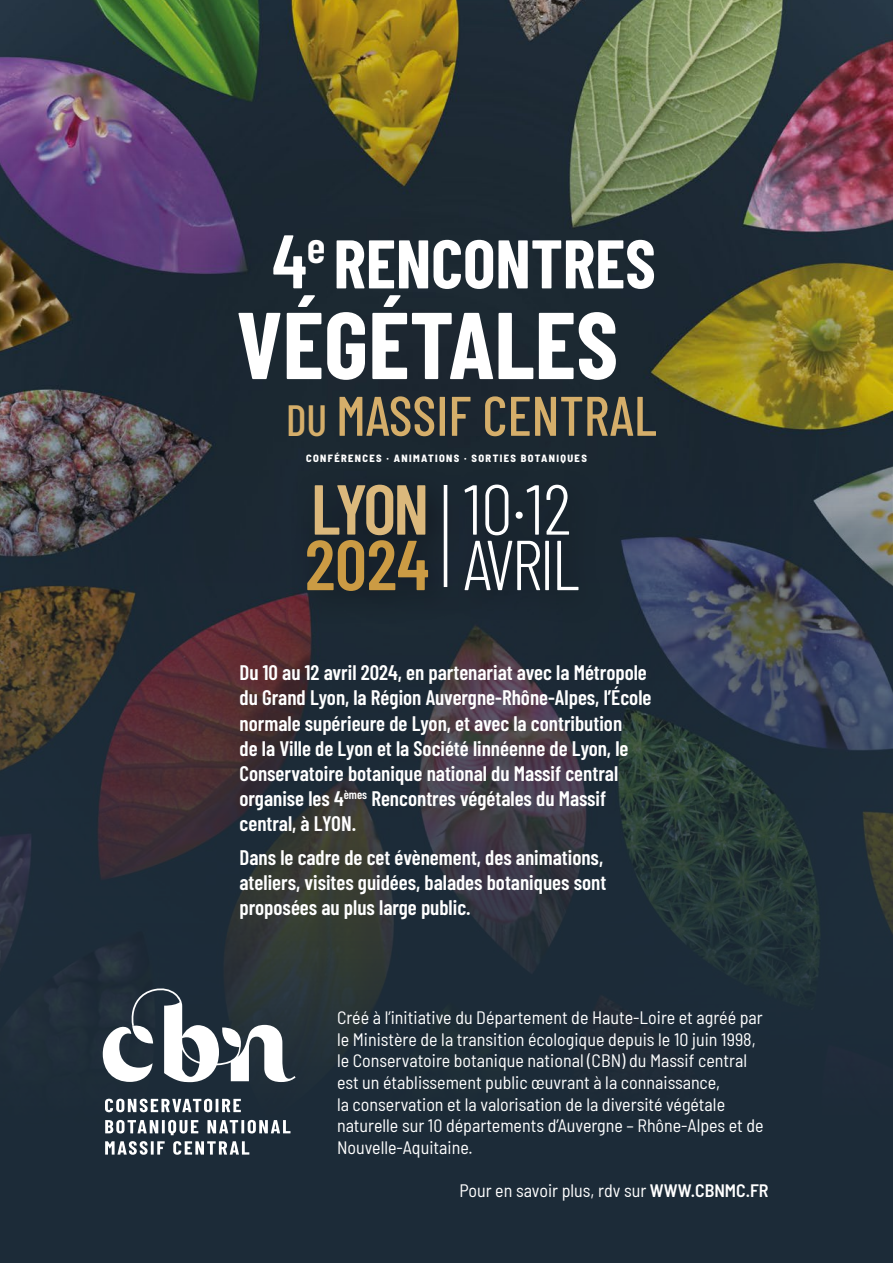
<style>
.page{position:relative;width:893px;height:1263px;background:#1c2b38}
.page>*{position:absolute;margin:0;border:0;box-sizing:border-box;transform-origin:0 0}
.t1{font:700 94.65px "Barlow Condensed";color:#fff}
.t2{font:300 70.5px/55.5px "Barlow Condensed";letter-spacing:-.04em;color:#fff}
.t3{font:600 70.5px "Barlow Condensed";color:#dbb87c}
.t4{font:600 70.5px "Barlow Condensed";color:#cb9b44}
.t5{font:700 68.55px "Barlow Condensed";color:#fff}
.t6{font:500 55.65px "Barlow Condensed";color:#d5ae6a}
.t7{font:600 21px/25.2px "Barlow Condensed";color:#fff}
.t8{font:semi-condensed 18px/21.6px "Barlow";color:#fff}
.t9{font:800 semi-condensed 10.5px "Barlow";letter-spacing:.13em;color:#fff}
.s1{font-weight:600;font-size:75.75px}
.s2{font-size:43.65px}
.s3{font-weight:600}
</style>
<div class="page">
<img style="left:0;top:0;width:893px;height:1123px">
<div style="left:288px;top:464px;width:322px;height:162px;background:#1a2630"></div>
<hr style="left:444px;top:485px;width:3px;height:102px;background:#fff">
<svg style="left:105px;top:1099px;width:136px;height:13px"></svg>
<svg style="left:105px;top:1120px;width:93px;height:15px"></svg>
<svg style="left:207px;top:1120px;width:83px;height:13px"></svg>
<svg style="left:105px;top:1141px;width:60px;height:14px"></svg>
<svg style="left:173px;top:1141px;width:76px;height:14px"></svg>
<svg style="left:103px;top:988px;width:193px;height:94px"></svg>
<h3 class="t5" style="left:272px;top:215px;width:385px"><span class="s1">4</span><sup>e</sup> RENCONTRES</h3>
<h1 class="t1" style="left:236px;top:278px;width:383px">VÉGÉTALES</h1>
<h3 class="t6" style="left:286px;top:376px;width:372px"><span class="s2">DU</span> MASSIF CENTRAL</h3>
<p class="t9" style="left:306px;top:451px;width:282px">CONFÉRENCES · ANIMATIONS · SORTIES BOTANIQUES</p>
<h2 class="t3" style="left:311px;top:459px;width:120px">LYON</h2>
<h2 class="t4" style="left:305px;top:515px;width:126px">2024</h2>
<h2 class="t2" style="left:464px;top:476px;width:117px">10·12<br>AVRIL</h2>
<p class="t7" style="left:240px;top:659px;width:413px">Du 10 au 12 avril 2024, en partenariat avec la Métropole du Grand Lyon, la Région Auvergne-Rhône-Alpes, l’École normale supérieure de Lyon, et avec la contribution<br>de la Ville de Lyon et la Société linnéenne de Lyon, le Conservatoire botanique national du Massif central organise les 4<sup>èmes</sup> Rencontres végétales du Massif central, à LYON.</p>
<p class="t7" style="left:240px;top:843px;width:368px">Dans le cadre de cet évènement, des animations, ateliers, visites guidées, balades botaniques sont proposées au plus large public.</p>
<p class="t8" style="left:337px;top:1006px;width:428px">Créé à l’initiative du Département de Haute-Loire et agréé par le Ministère de la transition écologique depuis le 10 juin 1998, le Conservatoire botanique national (CBN) du Massif central est un établissement public œuvrant à la connaissance,<br>la conservation et la valorisation de la diversité végétale naturelle sur 10 départements d’Auvergne – Rhône-Alpes et de Nouvelle-Aquitaine.</p>
<p class="t8" style="left:459px;top:1178px;width:311px">Pour en savoir plus, rdv sur <span class="s3">WWW.CBNMC.FR</span></p>
</div>
